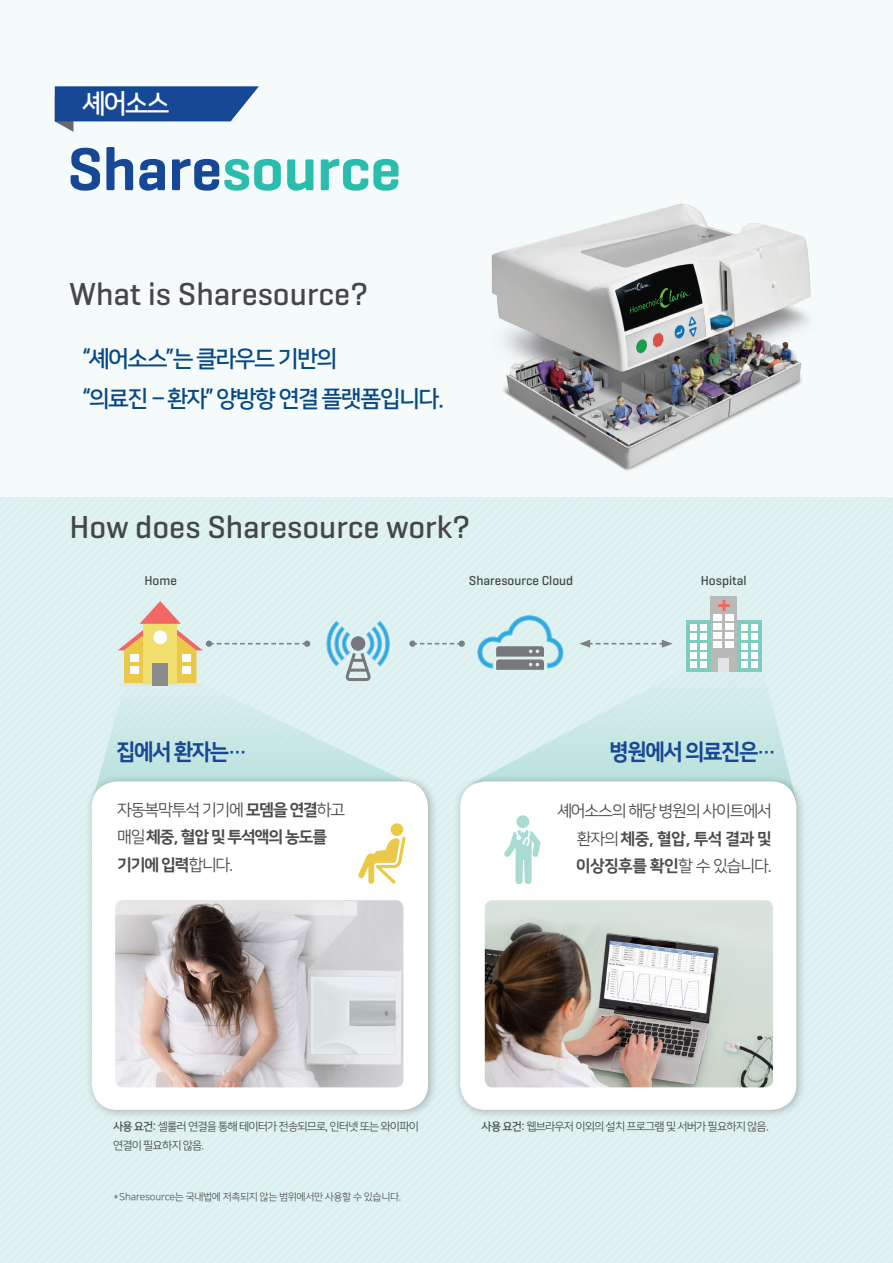
<style>
.page{position:relative;width:893px;height:1263px;background:#fff}
.page>*{position:absolute;margin:0;border:0;box-sizing:border-box;transform-origin:0 0}
.t1{font:600 61.65px "Geogrotesque";color:#2abcac}
.t2{font:500 32.4px "Geogrotesque";color:#454647}
.t3{font:26.7px "Nanum Square OTFB";color:#fff;scale:.95 1}
.t4{font:23.1px "Nanum Square OTFB";letter-spacing:-.07em;color:#084883}
.t5{font:22.5px "Nanum Square OTFEB";letter-spacing:-.07em;color:#174895;scale:.95 1}
.t6{font:16.2px "Nanum Square OTFEB";letter-spacing:-.07em;color:#4b4c4d}
.t7{font:16.2px "Nanum Square OTFR";letter-spacing:-.07em;color:#4b4c4d}
.t8{font:500 13.2px "Geogrotesque";color:#454647}
.t9{font:11.25px "Nanum Square OTFR";letter-spacing:-.07em;color:#4b4c4d}
.t10{font:10.05px "Nanum Square OTFR";letter-spacing:-.04em;color:#57585a}
.s1{color:#174895}
.s2{font-family:"Nanum Square OTFB"}
.s3{font-family:"Nanum Square OTFEB"}
.s4{font-family:"Nanum Square OTFR"}
</style>
<div class="page">
<div style="left:0;top:0;width:893px;height:1250px;background:linear-gradient(to bottom,#f7fcfb,#d6eeed)"></div>
<svg style="left:557px;top:1053px;width:336px;height:210px;background:#ddf0ef"></svg>
<img style="left:491px;top:203px;width:320px;height:268px">
<svg style="left:55px;top:86px;width:204px;height:46px"></svg>
<div style="left:459px;top:640px;width:6px;height:7px;background:#7d7f82;border-radius:50%"></div>
<div style="left:85px;top:775px;width:353px;height:345px;background:#231f20;opacity:.3"></div>
<div style="left:92px;top:781px;width:336px;height:329px;background:#fff;border-radius:26px"></div>
<img style="left:115px;top:900px;width:288px;height:187px">
<svg style="left:358px;top:823px;width:48px;height:61px"></svg>
<div style="left:453px;top:775px;width:353px;height:345px;background:#231f20;opacity:.3"></div>
<div style="left:460px;top:781px;width:336px;height:329px;background:#fff;border-radius:26px"></div>
<img style="left:485px;top:900px;width:288px;height:187px">
<svg style="left:504px;top:815px;width:36px;height:69px"></svg>
<svg style="left:92px;top:601px;width:370px;height:201px;background:#d8eae5"></svg>
<div style="left:153px;top:630px;width:14px;height:14px;background:#fff;border-radius:50%"></div>
<svg style="left:472px;top:589px;width:324px;height:213px;background:#d3eae8"></svg>
<div style="left:690px;top:661px;width:6px;height:7px;background:#fff"></div>
<div style="left:700px;top:661px;width:6px;height:7px;background:#fff"></div>
<div style="left:719px;top:658px;width:10px;height:14px;background:#e2e4e7"></div>
<p class="t3" style="left:83px;top:89px;width:93px">셰어소스</p>
<p class="t1" style="left:67px;top:131px;width:335px"><span class="s1">Share</span>source</p>
<p class="t2" style="left:70px;top:274px;width:300px">What is Sharesource?</p>
<p class="t4" style="left:82px;top:346px;width:257px">“셰어소스”는 클라우드 기반의</p>
<p class="t4" style="left:82px;top:387px;width:364px">“의료진 - 환자” 양방향 연결 플랫폼입니다.</p>
<p class="t2" style="left:70px;top:507px;width:402px">How does Sharesource work?</p>
<p class="t8" style="left:144px;top:572px;width:34px">Home</p>
<p class="t8" style="left:469px;top:572px;width:106px">Sharesource Cloud</p>
<p class="t8" style="left:701px;top:572px;width:47px">Hospital</p>
<p class="t5" style="left:116px;top:740px;width:139px">집에서 환자는<span class="s2">…</span></p>
<p class="t5" style="left:610px;top:740px;width:177px">병원에서 의료진은<span class="s2">…</span></p>
<p class="t7" style="left:117px;top:801px;width:230px">자동복막투석 기기에 <span class="s3">모뎀을 연결</span>하고</p>
<p class="t6" style="left:117px;top:828px;width:211px"><span class="s4">매일</span>체중, 혈압 및 투석액의 농도를</p>
<p class="t6" style="left:117px;top:856px;width:117px">기기에 입력<span class="s4">합니다.</span></p>
<p class="t7" style="left:557px;top:802px;width:216px">셰어소스의 해당 병원의 사이트에서</p>
<p class="t6" style="left:577px;top:829px;width:197px"><span class="s4">환자의</span> 체중, 혈압, 투석 결과 및</p>
<p class="t6" style="left:576px;top:857px;width:197px">이상징후를 확인<span class="s4">할 수 있습니다.</span></p>
<p class="t9" style="left:113px;top:1120px;width:307px"><span class="s2">사용 요건:</span> 셀룰러 연결을 통해 테이터가 전송되므로, 인터넷 또는 와이파이</p>
<p class="t9" style="left:482px;top:1120px;width:289px"><span class="s2">사용 요건:</span> 웹브라우저 이외의 설치 프로그램 및 서버가 필요하지 않음.</p>
<p class="t9" style="left:113px;top:1139px;width:93px">연결이 필요하지 않음.</p>
<p class="t10" style="left:114px;top:1192px;width:289px">*Sharesource는 국내법에 저촉되지 않는 범위에서만 사용할 수 있습니다.</p>
</div>
